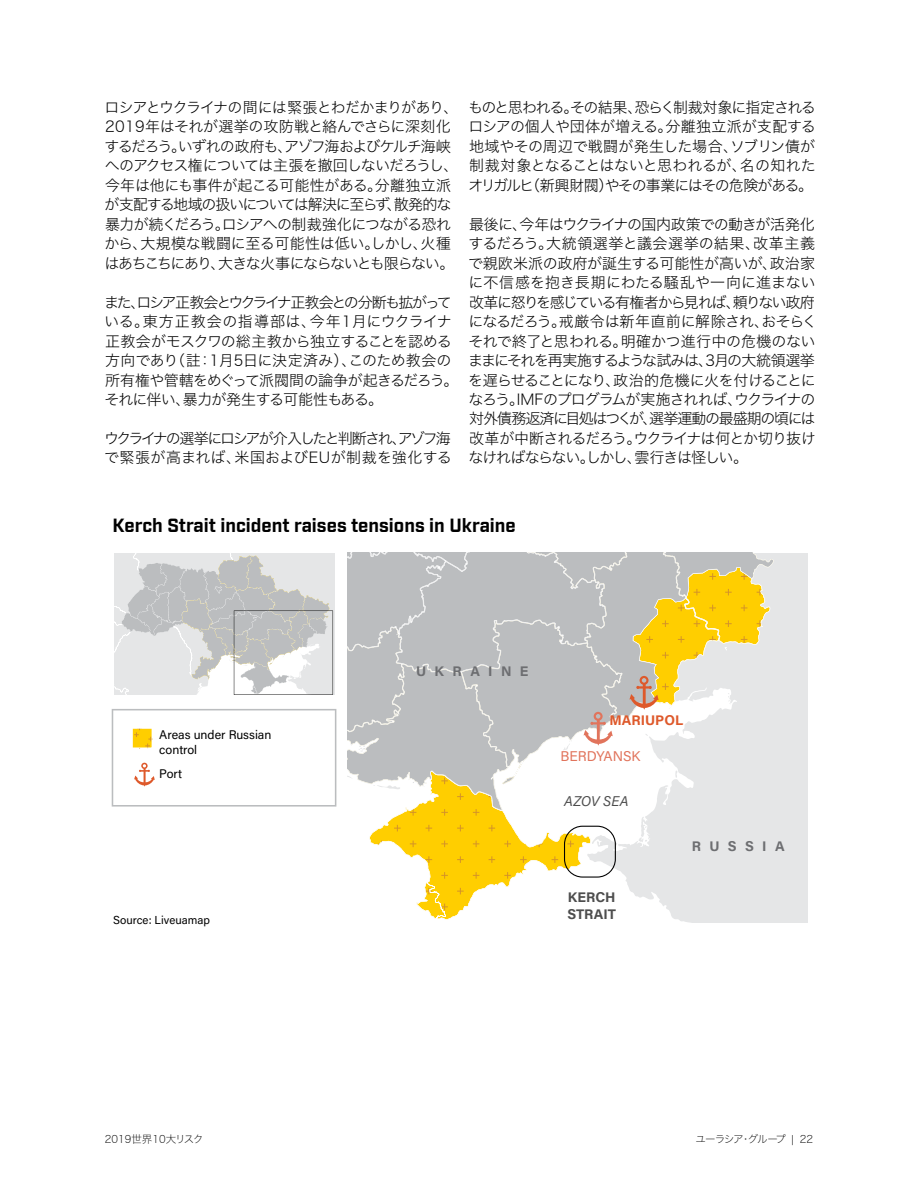
<style>
.page{position:relative;width:918px;height:1188px;background:#fff}
.page>*{position:absolute;margin:0;border:0;box-sizing:border-box;transform-origin:0 0}
.t1{font:700 18.6px "Industry";color:#000}
.t2{font:15px/19.5px "Hiragino Sans W2";letter-spacing:-.055em;color:#000}
.t3{font:700 13.95px "Acumin Pro";letter-spacing:.6em;color:#6d6e71}
.t4{font:700 13.95px/16.8px "Acumin Pro";color:#4d4d4d}
.t5{font:13.95px "Acumin Pro";color:#e1745c}
.t6{font:700 13.95px "Acumin Pro";color:#de592b}
.t7{font:italic 13.95px "Acumin Pro";letter-spacing:.01em;color:#4d4d4d}
.t8{font:12.45px/14.9px "Acumin Pro";color:#000}
.t9{font:11.4px "Acumin Pro";color:#000}
.t10{font:10.5px "Hiragino Sans W1";letter-spacing:-.1em;color:#000}
.t11{font:10.5px "Hiragino Sans W1";color:#000}
</style>
<div class="page">
<div style="left:737px;top:553px;width:71px;height:370px;background:#e5e6e7"></div>
<svg style="left:347px;top:553px;width:432px;height:367px"></svg>
<svg style="left:112px;top:709px;width:224px;height:98px"></svg>
<svg style="left:114px;top:553px;width:219px;height:142px;background:#d3d4d5"></svg>
<p class="t2" style="left:104px;top:96px;width:356px">ロシアとウクライナの間には緊張とわだかまりがあり、<br>2019年はそれが選挙の攻防戦と絡んでさらに深刻化するだろう。いずれの政府も、アゾフ海およびケルチ海峡へのアクセス権については主張を撤回しないだろうし、今年は他にも事件が起こる可能性がある。分離独立派が支配する地域の扱いについては解決に至らず、散発的な暴力が続くだろう。ロシアへの制裁強化につながる恐れから、大規模な戦闘に至る可能性は低い。しかし、火種はあちこちにあり、大きな火事にならないとも限らない。</p>
<p class="t2" style="left:104px;top:291px;width:356px">また、ロシア正教会とウクライナ正教会との分断も拡がっている。東方正教会の指導部は、今年1月にウクライナ正教会がモスクワの総主教から独立することを認める方向であり（註：1月5日に決定済み）、このため教会の所有権や管轄をめぐって派閥間の論争が起きるだろう。それに伴い、暴力が発生する可能性もある。</p>
<p class="t2" style="left:104px;top:427px;width:349px">ウクライナの選挙にロシアが介入したと判断され、アゾフ海で緊張が高まれば、米国およびEUが制裁を強化する</p>
<p class="t2" style="left:468px;top:96px;width:349px;text-align:justify">ものと思われる。その結果、恐らく制裁対象に指定されるロシアの個人や団体が増える。分離独立派が支配する地域やその周辺で戦闘が発生した場合、ソブリン債が制裁対象となることはないと思われるが、名の知れたオリガルヒ（新興財閥）やその事業にはその危険がある。</p>
<p class="t2" style="left:468px;top:213px;width:350px">最後に、今年はウクライナの国内政策での動きが活発化するだろう。大統領選挙と議会選挙の結果、改革主義で親欧米派の政府が誕生する可能性が高いが、政治家に不信感を抱き長期にわたる騒乱や一向に進まない改革に怒りを感じている有権者から見れば、頼りない政府になるだろう。戒厳令は新年直前に解除され、おそらくそれで終了と思われる。明確かつ進行中の危機のないままにそれを再実施するような試みは、3月の大統領選挙を遅らせることになり、政治的危機に火を付けることになろう。IMFのプログラムが実施されれば、ウクライナの対外債務返済に目処はつくが、選挙運動の最盛期の頃には改革が中断されるだろう。ウクライナは何とか切り抜けなければならない。しかし、雲行きは怪しい。</p>
<p class="t1" style="left:112px;top:514px;width:405px">Kerch Strait incident raises tensions in Ukraine</p>
<p class="t8" style="left:159px;top:727px;width:114px">Areas under Russian control</p>
<p class="t8" style="left:159px;top:766px;width:24px">Port</p>
<p class="t9" style="left:113px;top:912px;width:98px">Source: Liveuamap</p>
<p class="t3" style="left:416px;top:661px;width:114px">UKRAINE</p>
<p class="t6" style="left:609px;top:711px;width:75px">MARIUPOL</p>
<p class="t5" style="left:560px;top:747px;width:82px">BERDYANSK</p>
<p class="t7" style="left:564px;top:791px;width:66px">AZOV SEA</p>
<p class="t3" style="left:692px;top:836px;width:94px">RUSSIA</p>
<p class="t4" style="left:567px;top:888px;width:50px">KERCH<br>STRAIT</p>
<p class="t11" style="left:105px;top:1130px;width:100px">2019世界10大リスク</p>
<p class="t10" style="left:696px;top:1130px;width:119px">ユーラシア・グループ | 22</p>
</div>
